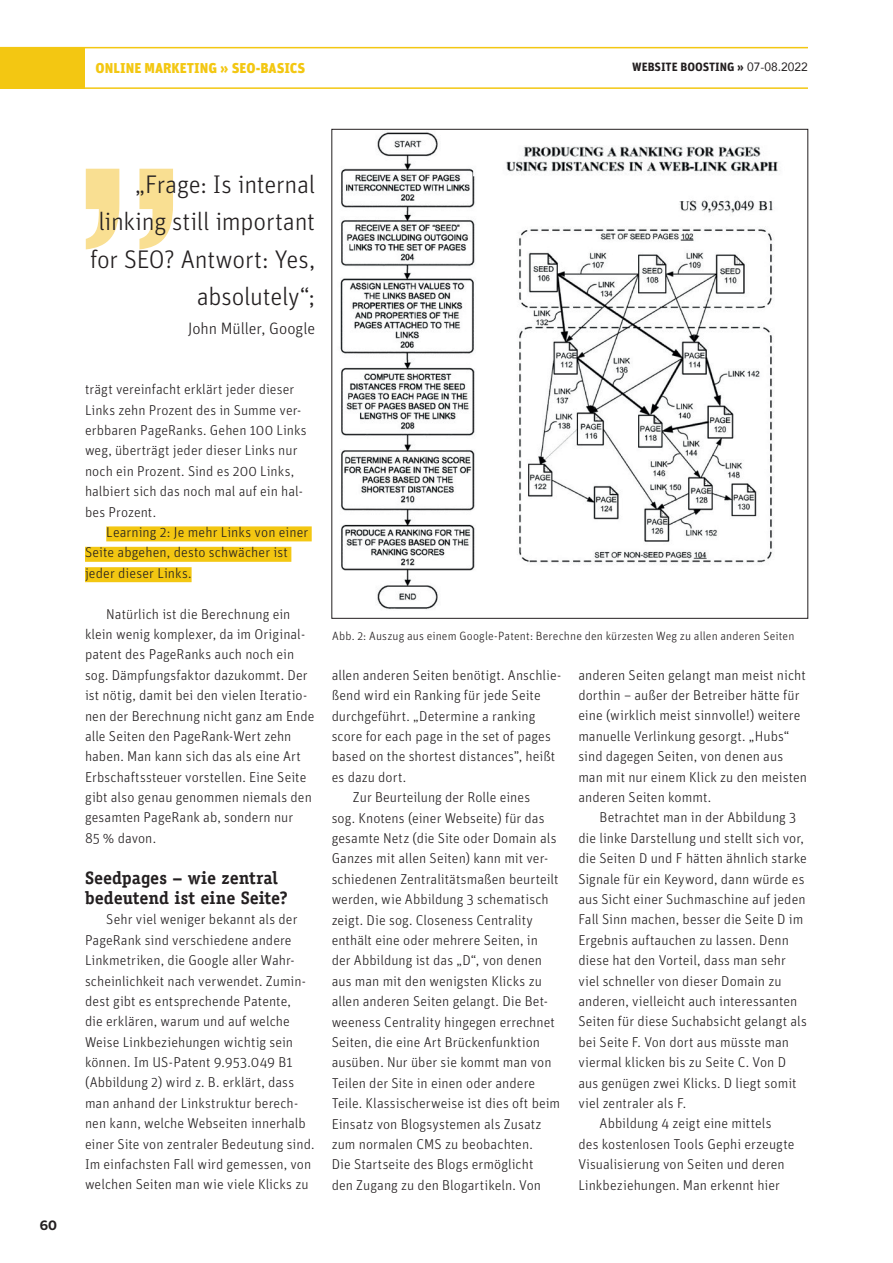
<style>
.page{position:relative;width:893px;height:1263px;background:#fff}
.page>*{position:absolute;margin:0;border:0;box-sizing:border-box;transform-origin:0 0}
.t1{font:300 25.5px/37.5px "Unit";letter-spacing:-.01em;color:#231f20;text-align:right}
.t2{font:700 18px/20.4px "Officina Serif Std";color:#231f20}
.t3{font:300 16.5px "Unit";letter-spacing:-.005em;color:#231f20}
.t4{font:300 14.25px/20.4px "Unit";letter-spacing:.005em;color:#231f20}
.t5{font:900 14.25px "Unit";color:#f3c712}
.t6{font:700 12.75px "Benton Sans";color:#231f20}
.t7{font:300 12px "Unit";letter-spacing:.01em;color:#231f20}
.t8{font:700 12px "Unit";color:#231f20}
.s1{font-family:"Avenir";font-weight:400}
</style>
<div class="page">
<div style="left:0;top:47px;width:85px;height:41px;background:#f3c712"></div>
<hr style="left:0;top:47px;width:808px;height:1px;background:#f3c712">
<hr style="left:0;top:87px;width:808px;height:2px;background:#f3c712">
<div style="left:106px;top:526px;width:206px;height:15px;background:#f3c712"></div>
<div style="left:85px;top:547px;width:206px;height:15px;background:#f3c712"></div>
<div style="left:85px;top:567px;width:107px;height:15px;background:#f3c712"></div>
<svg style="left:86px;top:169px;width:87px;height:80px"></svg>
<img style="left:340px;top:132px;width:439px;height:478px">
<p class="t5" style="left:96px;top:59px;width:211px">ONLINE MARKETING » SEO-BASICS</p>
<p class="t8" style="left:632px;top:59px;width:177px">WEBSITE BOOSTING » <span class="s1">07-08.2022</span></p>
<p class="t6" style="left:40px;top:1217px;width:19px">60</p>
<h1 class="t1" style="left:90px;top:165px;width:227px">„Frage: Is internal linking still important for SEO? Antwort: Yes, absolutely“;</h1>
<p class="t3" style="left:188px;top:318px;width:129px">John Müller, Google</p>
<p class="t4" style="left:85px;top:379px;width:223px">trägt vereinfacht erklärt jeder dieser Links zehn Prozent des in Summe ver&shy;erbbaren PageRanks. Gehen 100 Links weg, überträgt jeder dieser Links nur noch ein Prozent. Sind es 200 Links, halbiert sich das noch mal auf ein hal&shy;bes Prozent.</p>
<p class="t4" style="left:85px;top:522px;width:225px;text-indent:21px">Learning 2: Je mehr Links von einer<br>Seite abgehen, desto schwächer ist jeder dieser Links.</p>
<p class="t4" style="left:85px;top:603px;width:231px;text-indent:21px">Natürlich ist die Berechnung ein klein wenig komplexer, da im Original&shy;patent des PageRanks auch noch ein sog. Dämpfungsfaktor dazukommt. Der ist nötig, damit bei den vielen Iteratio&shy;nen der Berechnung nicht ganz am Ende alle Seiten den PageRank-Wert zehn haben. Man kann sich das als eine Art Erbschaftssteuer vorstellen. Eine Seite gibt also genau genommen niemals den gesamten PageRank ab, sondern nur<br>85 % davon.</p>
<p class="t2" style="left:85px;top:867px;width:204px">Seedpages – wie zentral bedeutend ist eine Seite?</p>
<p class="t4" style="left:85px;top:909px;width:231px;text-indent:21px">Sehr viel weniger bekannt als der PageRank sind verschiedene andere Linkmetriken, die Google aller Wahr&shy;scheinlichkeit nach verwendet. Zumin&shy;dest gibt es entsprechende Patente,<br>die erklären, warum und auf welche Weise Linkbeziehungen wichtig sein können. Im US-Patent 9.953.049 B1 (Abbildung 2) wird z. B. erklärt, dass man anhand der Linkstruktur berech&shy;nen kann, welche Webseiten innerhalb einer Site von zentraler Bedeutung sind.<br>Im einfachsten Fall wird gemessen, von welchen Seiten man wie viele Klicks zu</p>
<p class="t7" style="left:332px;top:629px;width:464px">Abb. 2: Auszug aus einem Google-Patent: Berechne den kürzesten Weg zu allen anderen Seiten</p>
<p class="t4" style="left:332px;top:664px;width:231px">allen anderen Seiten benötigt. Anschlie-</p>
<p class="t4" style="left:332px;top:685px;width:211px">ßend wird ein Ranking für jede Seite</p>
<p class="t4" style="left:332px;top:705px;width:205px">durchgeführt. „Determine a ranking</p>
<p class="t4" style="left:332px;top:726px;width:221px">score for each page in the set of pages</p>
<p class="t4" style="left:332px;top:746px;width:225px">based on the shortest distances”, heißt</p>
<p class="t4" style="left:332px;top:766px;width:76px">es dazu dort.</p>
<p class="t4" style="left:353px;top:787px;width:179px">Zur Beurteilung der Rolle eines</p>
<p class="t4" style="left:332px;top:807px;width:214px">sog. Knotens (einer Webseite) für das</p>
<p class="t4" style="left:332px;top:828px;width:226px">gesamte Netz (die Site oder Domain als</p>
<p class="t4" style="left:332px;top:848px;width:218px">Ganzes mit allen Seiten) kann mit ver-</p>
<p class="t4" style="left:332px;top:868px;width:228px">schiedenen Zentralitätsmaßen beurteilt</p>
<p class="t4" style="left:332px;top:889px;width:218px">werden, wie Abbildung 3 schematisch</p>
<p class="t4" style="left:332px;top:909px;width:203px">zeigt. Die sog. Closeness Centrality</p>
<p class="t4" style="left:332px;top:930px;width:208px">enthält eine oder mehrere Seiten, in</p>
<p class="t4" style="left:332px;top:950px;width:212px">der Abbildung ist das „D“, von denen</p>
<p class="t4" style="left:332px;top:970px;width:212px">aus man mit den wenigsten Klicks zu</p>
<p class="t4" style="left:332px;top:991px;width:218px">allen anderen Seiten gelangt. Die Bet-</p>
<p class="t4" style="left:332px;top:1011px;width:225px">weeness Centrality hingegen errechnet</p>
<p class="t4" style="left:332px;top:1032px;width:210px">Seiten, die eine Art Brückenfunktion</p>
<p class="t4" style="left:332px;top:1052px;width:221px">ausüben. Nur über sie kommt man von</p>
<p class="t4" style="left:332px;top:1072px;width:205px">Teilen der Site in einen oder andere</p>
<p class="t4" style="left:332px;top:1093px;width:230px">Teile. Klassischerweise ist dies oft beim</p>
<p class="t4" style="left:332px;top:1113px;width:211px">Einsatz von Blogsystemen als Zusatz</p>
<p class="t4" style="left:332px;top:1133px;width:203px">zum normalen CMS zu beobachten.</p>
<p class="t4" style="left:332px;top:1154px;width:203px">Die Startseite des Blogs ermöglicht</p>
<p class="t4" style="left:332px;top:1174px;width:211px">den Zugang zu den Blogartikeln. Von</p>
<p class="t4" style="left:578px;top:664px;width:230px">anderen Seiten gelangt man meist nicht dorthin – außer der Betreiber hätte für eine (wirklich meist sinnvolle!) weitere manuelle Verlinkung gesorgt. „Hubs“ sind dagegen Seiten, von denen aus man mit nur einem Klick zu den meisten anderen Seiten kommt.</p>
<p class="t4" style="left:599px;top:807px;width:198px">Betrachtet man in der Abbildung 3</p>
<p class="t4" style="left:578px;top:827px;width:227px">die linke Darstellung und stellt sich vor,</p>
<p class="t4" style="left:578px;top:848px;width:230px">die Seiten D und F hätten ähnlich starke</p>
<p class="t4" style="left:578px;top:868px;width:228px">Signale für ein Keyword, dann würde es</p>
<p class="t4" style="left:578px;top:889px;width:229px">aus Sicht einer Suchmaschine auf jeden</p>
<p class="t4" style="left:578px;top:909px;width:227px">Fall Sinn machen, besser die Seite D im</p>
<p class="t4" style="left:578px;top:929px;width:212px">Ergebnis auftauchen zu lassen. Denn</p>
<p class="t4" style="left:578px;top:950px;width:209px">diese hat den Vorteil, dass man sehr</p>
<p class="t4" style="left:578px;top:970px;width:205px">viel schneller von dieser Domain zu</p>
<p class="t4" style="left:578px;top:991px;width:221px">anderen, vielleicht auch interessanten</p>
<p class="t4" style="left:578px;top:1011px;width:230px">Seiten für diese Suchabsicht gelangt als</p>
<p class="t4" style="left:578px;top:1031px;width:212px">bei Seite F. Von dort aus müsste man</p>
<p class="t4" style="left:578px;top:1052px;width:209px">viermal klicken bis zu Seite C. Von D</p>
<p class="t4" style="left:578px;top:1072px;width:220px">aus genügen zwei Klicks. D liegt somit</p>
<p class="t4" style="left:578px;top:1093px;width:109px">viel zentraler als F.</p>
<p class="t4" style="left:599px;top:1113px;width:173px">Abbildung 4 zeigt eine mittels</p>
<p class="t4" style="left:578px;top:1133px;width:218px">des kostenlosen Tools Gephi erzeugte</p>
<p class="t4" style="left:578px;top:1154px;width:208px">Visualisierung von Seiten und deren</p>
<p class="t4" style="left:578px;top:1174px;width:203px">Linkbeziehungen. Man erkennt hier</p>
</div>
